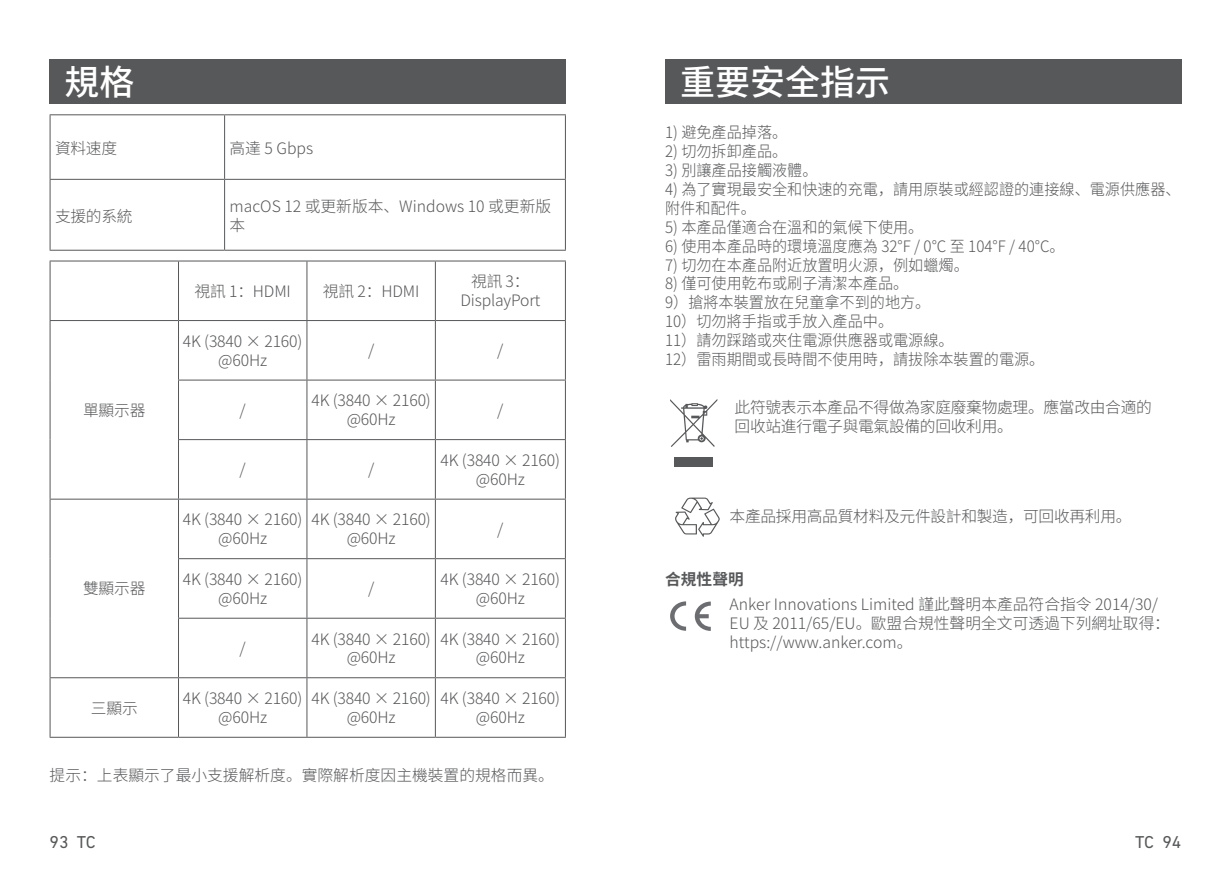
<style>
.page{position:relative;width:1231px;height:893px;background:#fff}
.page>*{position:absolute;margin:0;border:0;box-sizing:border-box;transform-origin:0 0}
.heading{font:500 35px "Noto Sans Hans";color:#fff}
.t1{font:17.5px "DIN Next LT Pro";letter-spacing:-.01em;color:#57585a}
.Heading_Text{font:300 15.75px/18.9px "Noto Sans Hans";letter-spacing:-.01em;color:#57585a;text-align:center}
._1__Heading_Text{font:300 15.75px/18.9px "Noto Sans Hans";color:#57585a;scale:.96 1}
._1__Heading_Text-2{font:300 15.75px/18.9px "Noto Sans Hans";color:#57585a}
.t2{font:700 15.75px "Noto Sans Hans";color:#57585a}
</style>
<div class="page">
<div style="left:50px;top:60px;width:516px;height:44px;background:#57585a"></div>
<hr style="left:50px;top:114px;width:174px;height:1px;background:#57585a">
<hr style="left:49px;top:115px;width:2px;height:64px;background:#57585a">
<hr style="left:224px;top:114px;width:342px;height:1px;background:#57585a">
<hr style="left:224px;top:115px;width:1px;height:64px;background:#57585a">
<hr style="left:564px;top:115px;width:2px;height:64px;background:#57585a">
<hr style="left:50px;top:179px;width:174px;height:1px;background:#57585a">
<hr style="left:49px;top:180px;width:2px;height:70px;background:#57585a">
<hr style="left:224px;top:179px;width:342px;height:1px;background:#57585a">
<hr style="left:224px;top:180px;width:1px;height:70px;background:#57585a">
<hr style="left:564px;top:180px;width:2px;height:70px;background:#57585a">
<hr style="left:50px;top:250px;width:174px;height:1px;background:#57585a">
<hr style="left:224px;top:250px;width:342px;height:1px;background:#57585a">
<hr style="left:435px;top:260px;width:131px;height:2px;background:#57585a">
<hr style="left:564px;top:261px;width:2px;height:59px;background:#57585a">
<hr style="left:435px;top:320px;width:131px;height:1px;background:#57585a">
<hr style="left:564px;top:321px;width:2px;height:59px;background:#57585a">
<hr style="left:435px;top:379px;width:131px;height:2px;background:#57585a">
<hr style="left:564px;top:380px;width:2px;height:59px;background:#57585a">
<hr style="left:435px;top:439px;width:131px;height:1px;background:#57585a">
<hr style="left:564px;top:440px;width:2px;height:59px;background:#57585a">
<hr style="left:435px;top:499px;width:131px;height:1px;background:#57585a">
<hr style="left:564px;top:500px;width:2px;height:58px;background:#57585a">
<hr style="left:435px;top:558px;width:131px;height:1px;background:#57585a">
<hr style="left:564px;top:559px;width:2px;height:59px;background:#57585a">
<hr style="left:435px;top:618px;width:131px;height:1px;background:#57585a">
<hr style="left:564px;top:619px;width:2px;height:58px;background:#57585a">
<hr style="left:435px;top:677px;width:131px;height:1px;background:#57585a">
<hr style="left:564px;top:678px;width:2px;height:59px;background:#57585a">
<hr style="left:435px;top:737px;width:131px;height:1px;background:#57585a">
<hr style="left:50px;top:260px;width:128px;height:2px;background:#57585a">
<hr style="left:49px;top:261px;width:2px;height:59px;background:#57585a">
<hr style="left:50px;top:320px;width:128px;height:1px;background:#57585a">
<hr style="left:49px;top:321px;width:2px;height:59px;background:#57585a">
<hr style="left:49px;top:380px;width:2px;height:60px;background:#57585a">
<hr style="left:49px;top:440px;width:2px;height:59px;background:#57585a">
<hr style="left:50px;top:499px;width:128px;height:1px;background:#57585a">
<hr style="left:49px;top:500px;width:2px;height:59px;background:#57585a">
<hr style="left:49px;top:559px;width:2px;height:59px;background:#57585a">
<hr style="left:49px;top:618px;width:2px;height:59px;background:#57585a">
<hr style="left:50px;top:677px;width:128px;height:1px;background:#57585a">
<hr style="left:49px;top:678px;width:2px;height:59px;background:#57585a">
<hr style="left:50px;top:737px;width:128px;height:1px;background:#57585a">
<hr style="left:178px;top:260px;width:129px;height:2px;background:#57585a">
<hr style="left:178px;top:261px;width:1px;height:59px;background:#57585a">
<hr style="left:178px;top:320px;width:129px;height:1px;background:#57585a">
<hr style="left:178px;top:321px;width:1px;height:59px;background:#57585a">
<hr style="left:178px;top:379px;width:129px;height:2px;background:#57585a">
<hr style="left:178px;top:380px;width:1px;height:59px;background:#57585a">
<hr style="left:178px;top:439px;width:129px;height:1px;background:#57585a">
<hr style="left:178px;top:440px;width:1px;height:59px;background:#57585a">
<hr style="left:178px;top:499px;width:129px;height:1px;background:#57585a">
<hr style="left:178px;top:500px;width:1px;height:58px;background:#57585a">
<hr style="left:178px;top:558px;width:129px;height:1px;background:#57585a">
<hr style="left:178px;top:559px;width:1px;height:59px;background:#57585a">
<hr style="left:178px;top:618px;width:129px;height:1px;background:#57585a">
<hr style="left:178px;top:619px;width:1px;height:58px;background:#57585a">
<hr style="left:178px;top:677px;width:129px;height:1px;background:#57585a">
<hr style="left:178px;top:678px;width:1px;height:59px;background:#57585a">
<hr style="left:178px;top:737px;width:129px;height:1px;background:#57585a">
<hr style="left:307px;top:260px;width:128px;height:2px;background:#57585a">
<hr style="left:306px;top:261px;width:1px;height:59px;background:#57585a">
<hr style="left:435px;top:261px;width:1px;height:59px;background:#57585a">
<hr style="left:307px;top:320px;width:128px;height:1px;background:#57585a">
<hr style="left:306px;top:321px;width:1px;height:59px;background:#57585a">
<hr style="left:435px;top:321px;width:1px;height:59px;background:#57585a">
<hr style="left:307px;top:379px;width:128px;height:2px;background:#57585a">
<hr style="left:306px;top:380px;width:1px;height:59px;background:#57585a">
<hr style="left:435px;top:380px;width:1px;height:59px;background:#57585a">
<hr style="left:307px;top:439px;width:128px;height:1px;background:#57585a">
<hr style="left:306px;top:440px;width:1px;height:59px;background:#57585a">
<hr style="left:435px;top:440px;width:1px;height:59px;background:#57585a">
<hr style="left:307px;top:499px;width:128px;height:1px;background:#57585a">
<hr style="left:306px;top:500px;width:1px;height:58px;background:#57585a">
<hr style="left:435px;top:500px;width:1px;height:58px;background:#57585a">
<hr style="left:307px;top:558px;width:128px;height:1px;background:#57585a">
<hr style="left:306px;top:559px;width:1px;height:59px;background:#57585a">
<hr style="left:435px;top:559px;width:1px;height:59px;background:#57585a">
<hr style="left:307px;top:618px;width:128px;height:1px;background:#57585a">
<hr style="left:306px;top:619px;width:1px;height:58px;background:#57585a">
<hr style="left:435px;top:619px;width:1px;height:58px;background:#57585a">
<hr style="left:307px;top:677px;width:128px;height:1px;background:#57585a">
<hr style="left:306px;top:678px;width:1px;height:59px;background:#57585a">
<hr style="left:435px;top:678px;width:1px;height:59px;background:#57585a">
<hr style="left:307px;top:737px;width:128px;height:1px;background:#57585a">
<div style="left:665px;top:60px;width:516px;height:44px;background:#57585a"></div>
<svg style="left:670px;top:399px;width:47px;height:48px"></svg>
<div style="left:674px;top:457px;width:39px;height:9px;background:#57585a"></div>
<svg style="left:675px;top:498px;width:44px;height:39px"></svg>
<svg style="left:670px;top:601px;width:40px;height:30px"></svg>
<p class="heading" style="left:64px;top:63px;width:72px">規格</p>
<p class="_1__Heading_Text-2" style="left:55px;top:139px;width:64px">資料速度</p>
<p class="_1__Heading_Text-2" style="left:229px;top:139px;width:85px">高達 5 Gbps</p>
<p class="_1__Heading_Text-2" style="left:55px;top:207px;width:79px">支援的系統</p>
<p class="_1__Heading_Text-2" style="left:229px;top:197px;width:323px">macOS 12 或更新版本、Windows 10 或更新版本</p>
<p class="Heading_Text" style="left:83px;top:401px;width:64px">單顯示器</p>
<p class="Heading_Text" style="left:83px;top:579px;width:64px">雙顯示器</p>
<p class="Heading_Text" style="left:194px;top:282px;width:98px">視訊 1：HDMI</p>
<p class="Heading_Text" style="left:323px;top:282px;width:98px">視訊 2：HDMI</p>
<p class="Heading_Text" style="left:460px;top:272px;width:81px">視訊 3：<br>DisplayPort</p>
<p class="Heading_Text" style="left:183px;top:332px;width:121px">4K (3840 × 2160) @60Hz</p>
<p class="Heading_Text" style="left:368px;top:341px;width:8px">/</p>
<p class="Heading_Text" style="left:497px;top:341px;width:8px">/</p>
<p class="Heading_Text" style="left:239px;top:401px;width:8px">/</p>
<p class="Heading_Text" style="left:311px;top:391px;width:121px">4K (3840 × 2160) @60Hz</p>
<p class="Heading_Text" style="left:497px;top:401px;width:8px">/</p>
<p class="Heading_Text" style="left:239px;top:460px;width:8px">/</p>
<p class="Heading_Text" style="left:368px;top:460px;width:8px">/</p>
<p class="Heading_Text" style="left:440px;top:451px;width:121px">4K (3840 × 2160) @60Hz</p>
<p class="Heading_Text" style="left:183px;top:511px;width:121px">4K (3840 × 2160) @60Hz</p>
<p class="Heading_Text" style="left:311px;top:511px;width:121px">4K (3840 × 2160) @60Hz</p>
<p class="Heading_Text" style="left:497px;top:520px;width:8px">/</p>
<p class="Heading_Text" style="left:183px;top:570px;width:121px">4K (3840 × 2160) @60Hz</p>
<p class="Heading_Text" style="left:368px;top:579px;width:8px">/</p>
<p class="Heading_Text" style="left:440px;top:570px;width:121px">4K (3840 × 2160) @60Hz</p>
<p class="Heading_Text" style="left:239px;top:639px;width:8px">/</p>
<p class="Heading_Text" style="left:311px;top:630px;width:121px">4K (3840 × 2160) @60Hz</p>
<p class="Heading_Text" style="left:440px;top:630px;width:121px">4K (3840 × 2160) @60Hz</p>
<p class="Heading_Text" style="left:91px;top:699px;width:48px">三顯示</p>
<p class="Heading_Text" style="left:183px;top:689px;width:121px">4K (3840 × 2160) @60Hz</p>
<p class="Heading_Text" style="left:311px;top:689px;width:121px">4K (3840 × 2160) @60Hz</p>
<p class="Heading_Text" style="left:440px;top:689px;width:121px">4K (3840 × 2160) @60Hz</p>
<p class="_1__Heading_Text-2" style="left:50px;top:766px;width:506px">提示：上表顯示了最小支援解析度。實際解析度因主機裝置的規格而異。</p>
<p class="heading" style="left:680px;top:63px;width:211px">重要安全指示</p>
<p class="_1__Heading_Text" style="left:665px;top:123px;width:129px">1) 避免產品掉落。</p>
<p class="_1__Heading_Text" style="left:665px;top:142px;width:129px">2) 切勿拆卸產品。</p>
<p class="_1__Heading_Text" style="left:665px;top:161px;width:160px">3) 別讓產品接觸液體。</p>
<p class="_1__Heading_Text" style="left:665px;top:180px;width:538px">4) 為了實現最安全和快速的充電，請用原裝或經認證的連接線、電源供應器、附件和配件。</p>
<p class="_1__Heading_Text" style="left:665px;top:218px;width:270px">5) 本產品僅適合在溫和的氣候下使用。</p>
<p class="_1__Heading_Text" style="left:665px;top:237px;width:417px">6) 使用本產品時的環境溫度應為 32°F / 0°C 至 104°F / 40°C。</p>
<p class="_1__Heading_Text" style="left:665px;top:256px;width:318px">7) 切勿在本產品附近放置明火源，例如蠟燭。</p>
<p class="_1__Heading_Text" style="left:665px;top:275px;width:255px">8) 僅可使用乾布或刷子清潔本產品。</p>
<p class="_1__Heading_Text" style="left:665px;top:293px;width:278px">9）搶將本裝置放在兒童拿不到的地方。</p>
<p class="_1__Heading_Text" style="left:665px;top:312px;width:239px">10）切勿將手指或手放入產品中。</p>
<p class="_1__Heading_Text" style="left:665px;top:331px;width:302px">11）請勿踩踏或夾住電源供應器或電源線。</p>
<p class="_1__Heading_Text" style="left:665px;top:350px;width:396px">12）雷雨期間或長時間不使用時，請拔除本裝置的電源。</p>
<p class="Heading_Text" style="left:734px;top:398px;width:419px;text-align:left">此符號表示本產品不得做為家庭廢棄物處理。應當改由合適的回收站進行電子與電氣設備的回收利用。</p>
<p class="Heading_Text" style="left:729px;top:507px;width:403px">本產品採用高品質材料及元件設計和製造，可回收再利用。</p>
<p class="t2" style="left:665px;top:570px;width:80px">合規性聲明</p>
<p class="Heading_Text" style="left:729px;top:595px;width:442px;text-align:left">Anker Innovations Limited 謹此聲明本產品符合指令 2014/30/<br>EU 及 2011/65/EU。歐盟合規性聲明全文可透過下列網址取得：https://www.anker.com。</p>
<p class="t1" style="left:50px;top:832px;width:48px">93 TC</p>
<p class="t1" style="left:1134px;top:832px;width:48px">TC 94</p>
</div>
